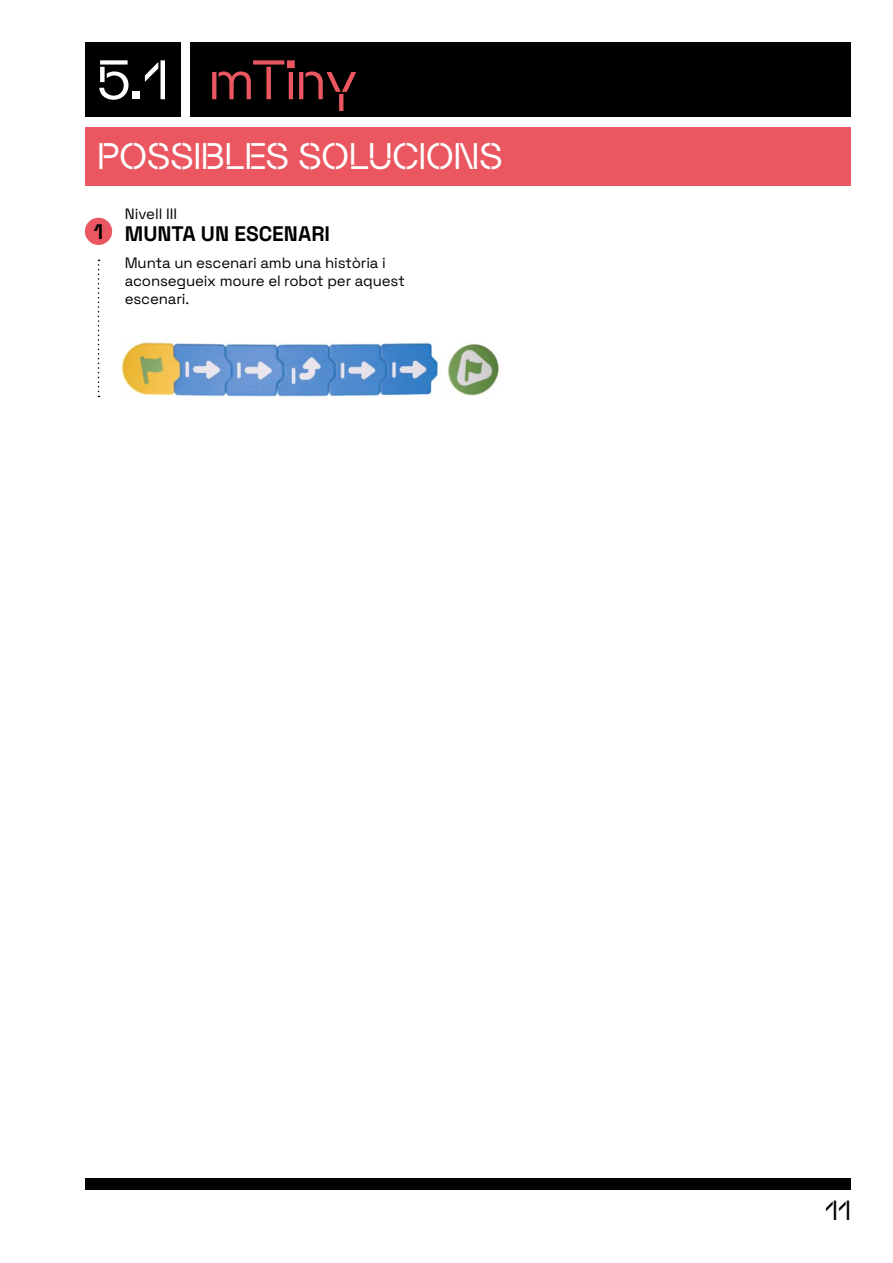
<style>
.page{position:relative;width:893px;height:1263px;background:#fff}
.page>*{position:absolute;margin:0;border:0;box-sizing:border-box;transform-origin:0 0}
.t1{font:54px "Maxeville Construct";letter-spacing:-.03em;color:#eb5761}
.t2{font:36px "Maxeville Construct";letter-spacing:.01em;color:#fff}
.t3{font:27px "Maxeville Construct";color:#000}
.t4{font:700 21px "Space Grotesk";color:#000}
.t5{font:15px/18px "Space Grotesk";letter-spacing:-.01em;color:#000}
.s1{color:#fff}
</style>
<div class="page">
<div style="left:85px;top:1178px;width:765px;height:11px;background:#000"></div>
<div style="left:190px;top:43px;width:660px;height:74px;background:#000"></div>
<div style="left:85px;top:43px;width:96px;height:74px;background:#000"></div>
<div style="left:85px;top:127px;width:765px;height:59px;background:#eb5761"></div>
<svg style="left:98px;top:260px;width:2px;height:137px"></svg>
<div style="left:85px;top:218px;width:27px;height:27px;background:#eb5761;border-radius:50%"></div>
<img style="left:121px;top:341px;width:378px;height:56px">
<h1 class="t1" style="left:97px;top:44px;width:264px"><span class="s1">5.1</span> mTiny</h1>
<h2 class="t2" style="left:98px;top:132px;width:406px">POSSIBLES SOLUCIONS</h2>
<h3 class="t4" style="left:94px;top:215px;width:11px">1</h3>
<p class="t5" style="left:125px;top:204px;width:54px">Nivell III</p>
<h3 class="t4" style="left:125px;top:218px;width:207px">MUNTA UN ESCENARI</h3>
<p class="t5" style="left:125px;top:253px;width:282px">Munta un escenari amb una història i aconsegueix moure el robot per aquest escenari.</p>
<h3 class="t3" style="left:825px;top:1193px;width:27px">11</h3>
</div>
